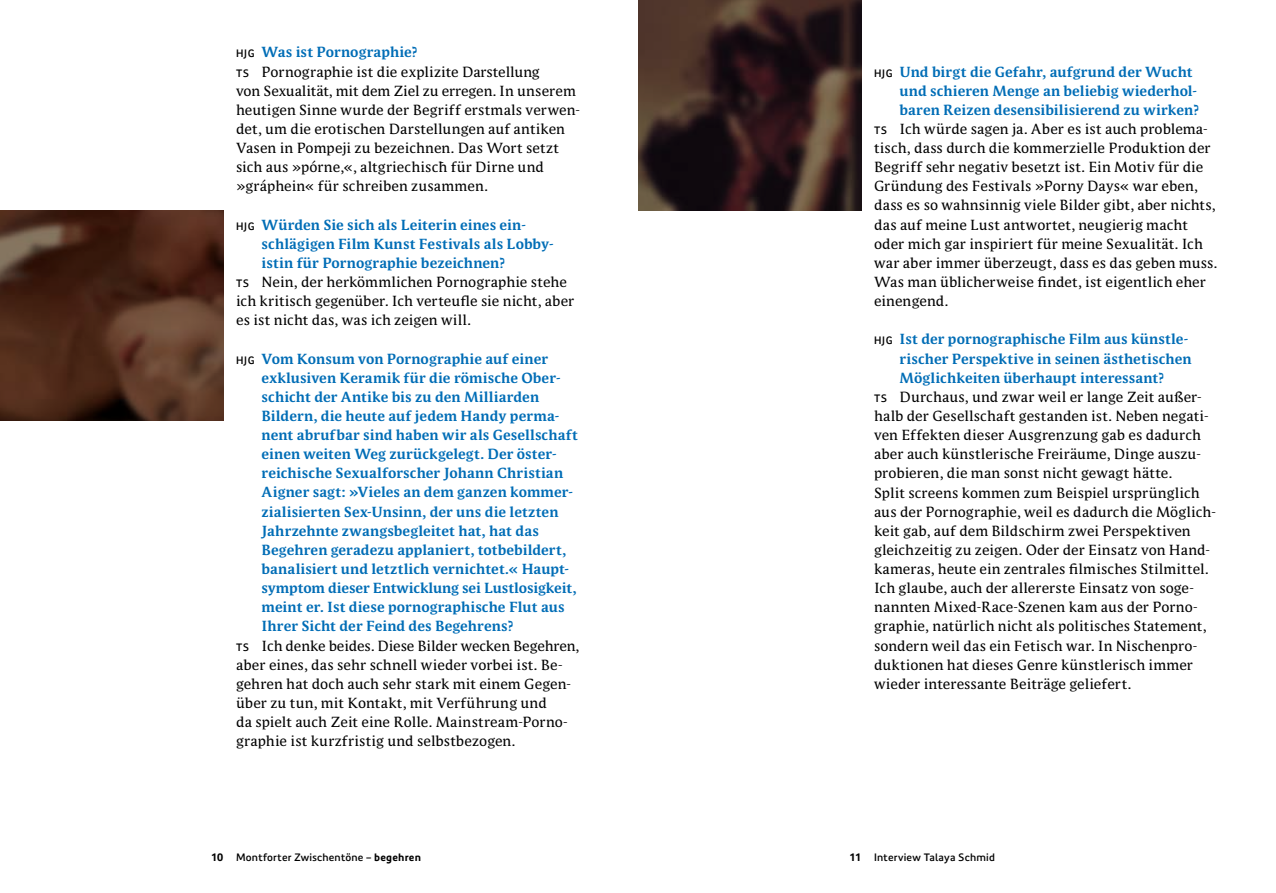
<style>
.page{position:relative;width:1276px;height:893px;background:#fff}
.page>*{position:absolute;margin:0;border:0;box-sizing:border-box;transform-origin:0 0}
.t1{font:13.5px/19.2px "Parable";letter-spacing:.005em;color:#000}
.t2{font:700 13.5px "Parable";letter-spacing:.005em;color:#006db6}
.t3{font:600 10.5px "Precious Sans Two";letter-spacing:.02em;color:#000}
.s1{font-family:"Precious Sans Two";font-weight:600;font-size:10.5px}
.s2{font-weight:700;color:#006db6}
.s3{font-family:"Precious Sans Two";font-weight:600;font-size:10.5px;color:#000}
.s4{font-weight:700}
</style>
<div class="page">
<svg style="left:0;top:210px;width:223px;height:211px;background:#4e2d1d"></svg>
<svg style="left:638px;top:0;width:223px;height:210px;background:#352320"></svg>
<p class="t1" style="left:236px;top:43px;width:345px"><span class="s1">HJG</span> <span class="s2">Was ist Pornographie?<br></span><span class="s1">TS</span> Pornographie ist die explizite Darstellung<br>von Sexualität, mit dem Ziel zu erregen. In unserem heutigen Sinne wurde der Begriff erstmals verwen&shy;det, um die erotischen Darstellungen auf antiken Vasen in Pompeji zu bezeichnen. Das Wort setzt sich aus »pórne,«, altgriechisch für Dirne und »gráphein« für schreiben zusammen.</p>
<p class="t2" style="left:236px;top:216px;width:291px"><span class="s3">HJG</span> Würden Sie sich als Leiterin eines ein-</p>
<p class="t2" style="left:262px;top:235px;width:293px">schlägigen Film Kunst Festivals als Lobby-</p>
<p class="t2" style="left:262px;top:254px;width:245px">istin für Pornographie bezeichnen?</p>
<p class="t1" style="left:236px;top:272px;width:332px"><span class="s1">TS</span> Nein, der herkömmlichen Pornographie stehe</p>
<p class="t1" style="left:236px;top:291px;width:340px">ich kritisch gegenüber. Ich verteufle sie nicht, aber</p>
<p class="t1" style="left:236px;top:310px;width:236px">es ist nicht das, was ich zeigen will.</p>
<p class="t2" style="left:236px;top:349px;width:314px"><span class="s3">HJG</span> Vom Konsum von Pornographie auf einer</p>
<p class="t2" style="left:262px;top:369px;width:300px">exklusiven Keramik für die römische Ober-</p>
<p class="t2" style="left:262px;top:388px;width:279px">schicht der Antike bis zu den Milliarden</p>
<p class="t2" style="left:262px;top:407px;width:299px">Bildern, die heute auf jedem Handy perma-</p>
<p class="t2" style="left:262px;top:426px;width:318px">nent abrufbar sind haben wir als Gesellschaft</p>
<p class="t2" style="left:262px;top:445px;width:296px">einen weiten Weg zurückgelegt. Der öster-</p>
<p class="t2" style="left:262px;top:464px;width:303px">reichische Sexualforscher Johann Christian</p>
<p class="t2" style="left:262px;top:483px;width:313px">Aigner sagt: »Vieles an dem ganzen kommer-</p>
<p class="t2" style="left:262px;top:502px;width:298px">zialisierten Sex-Unsinn, der uns die letzten</p>
<p class="t2" style="left:262px;top:522px;width:279px">Jahrzehnte zwangsbegleitet hat, hat das</p>
<p class="t2" style="left:262px;top:541px;width:306px">Begehren geradezu applaniert, totbebildert,</p>
<p class="t2" style="left:262px;top:560px;width:309px">banalisiert und letztlich vernichtet.« Haupt-</p>
<p class="t2" style="left:262px;top:579px;width:316px">symptom dieser Entwicklung sei Lustlosigkeit,</p>
<p class="t2" style="left:262px;top:598px;width:304px">meint er. Ist diese pornographische Flut aus</p>
<p class="t2" style="left:262px;top:617px;width:253px">Ihrer Sicht der Feind des Begehrens?</p>
<p class="t1" style="left:236px;top:636px;width:345px"><span class="s1">TS</span> Ich denke beides. Diese Bilder wecken Begehren,</p>
<p class="t1" style="left:236px;top:655px;width:328px">aber eines, das sehr schnell wieder vorbei ist. Be-</p>
<p class="t1" style="left:236px;top:674px;width:336px">gehren hat doch auch sehr stark mit einem Gegen-</p>
<p class="t1" style="left:236px;top:693px;width:312px">über zu tun, mit Kontakt, mit Verführung und</p>
<p class="t1" style="left:236px;top:712px;width:333px">da spielt auch Zeit eine Rolle. Mainstream-Porno-</p>
<p class="t1" style="left:236px;top:731px;width:281px">graphie ist kurzfristig und selbstbezogen.</p>
<p class="t1" style="left:439px;top:152px;width:6px">-</p>
<p class="t2" style="left:874px;top:62px;width:320px"><span class="s3">HJG</span> Und birgt die Gefahr, aufgrund der Wucht</p>
<p class="t2" style="left:899px;top:82px;width:299px">und schieren Menge an beliebig wiederhol-</p>
<p class="t2" style="left:899px;top:101px;width:301px">baren Reizen desensibilisierend zu wirken?</p>
<p class="t1" style="left:874px;top:119px;width:335px"><span class="s1">TS</span> Ich würde sagen ja. Aber es ist auch problema-</p>
<p class="t1" style="left:874px;top:138px;width:338px">tisch, dass durch die kommerzielle Produktion der</p>
<p class="t1" style="left:874px;top:157px;width:331px">Begriff sehr negativ besetzt ist. Ein Motiv für die</p>
<p class="t1" style="left:874px;top:176px;width:325px">Gründung des Festivals »Porny Days« war eben,</p>
<p class="t1" style="left:874px;top:196px;width:343px">dass es so wahnsinnig viele Bilder gibt, aber nichts,</p>
<p class="t1" style="left:874px;top:215px;width:315px">das auf meine Lust antwortet, neugierig macht</p>
<p class="t1" style="left:874px;top:234px;width:330px">oder mich gar inspiriert für meine Sexualität. Ich</p>
<p class="t1" style="left:874px;top:253px;width:345px">war aber immer überzeugt, dass es das geben muss.</p>
<p class="t1" style="left:874px;top:272px;width:333px">Was man üblicherweise findet, ist eigentlich eher</p>
<p class="t1" style="left:874px;top:291px;width:76px">einengend.</p>
<p class="t2" style="left:874px;top:330px;width:316px"><span class="s3">HJG</span> Ist der pornographische Film aus künstle-</p>
<p class="t2" style="left:899px;top:349px;width:293px">rischer Perspektive in seinen ästhetischen</p>
<p class="t2" style="left:899px;top:369px;width:266px">Möglichkeiten überhaupt interessant?</p>
<p class="t1" style="left:874px;top:387px;width:329px"><span class="s1">TS</span> Durchaus, und zwar weil er lange Zeit außer-</p>
<p class="t1" style="left:874px;top:406px;width:336px">halb der Gesellschaft gestanden ist. Neben negati-</p>
<p class="t1" style="left:874px;top:425px;width:328px">ven Effekten dieser Ausgrenzung gab es dadurch</p>
<p class="t1" style="left:874px;top:444px;width:328px">aber auch künstlerische Freiräume, Dinge auszu-</p>
<p class="t1" style="left:874px;top:463px;width:300px">probieren, die man sonst nicht gewagt hätte.</p>
<p class="t1" style="left:874px;top:483px;width:327px">Split screens kommen zum Beispiel ursprünglich</p>
<p class="t1" style="left:874px;top:502px;width:343px">aus der Pornographie, weil es dadurch die Möglich-</p>
<p class="t1" style="left:874px;top:521px;width:318px">keit gab, auf dem Bildschirm zwei Perspektiven</p>
<p class="t1" style="left:874px;top:540px;width:337px">gleichzeitig zu zeigen. Oder der Einsatz von Hand-</p>
<p class="t1" style="left:874px;top:559px;width:336px">kameras, heute ein zentrales filmisches Stilmittel.</p>
<p class="t1" style="left:874px;top:578px;width:321px">Ich glaube, auch der allererste Einsatz von soge-</p>
<p class="t1" style="left:874px;top:597px;width:325px">nannten Mixed-Race-Szenen kam aus der Porno-</p>
<p class="t1" style="left:874px;top:617px;width:334px">graphie, natürlich nicht als politisches Statement,</p>
<p class="t1" style="left:874px;top:636px;width:325px">sondern weil das ein Fetisch war. In Nischenpro-</p>
<p class="t1" style="left:874px;top:655px;width:320px">duktionen hat dieses Genre künstlerisch immer</p>
<p class="t1" style="left:874px;top:674px;width:259px">wieder interessante Beiträge geliefert.</p>
<p class="t3" style="left:211px;top:850px;width:211px"><span class="s4">10</span> Montforter Zwischentöne – <span class="s4">begehren</span></p>
<p class="t3" style="left:849px;top:850px;width:147px"><span class="s4">11</span> Interview Talaya Schmid</p>
</div>
